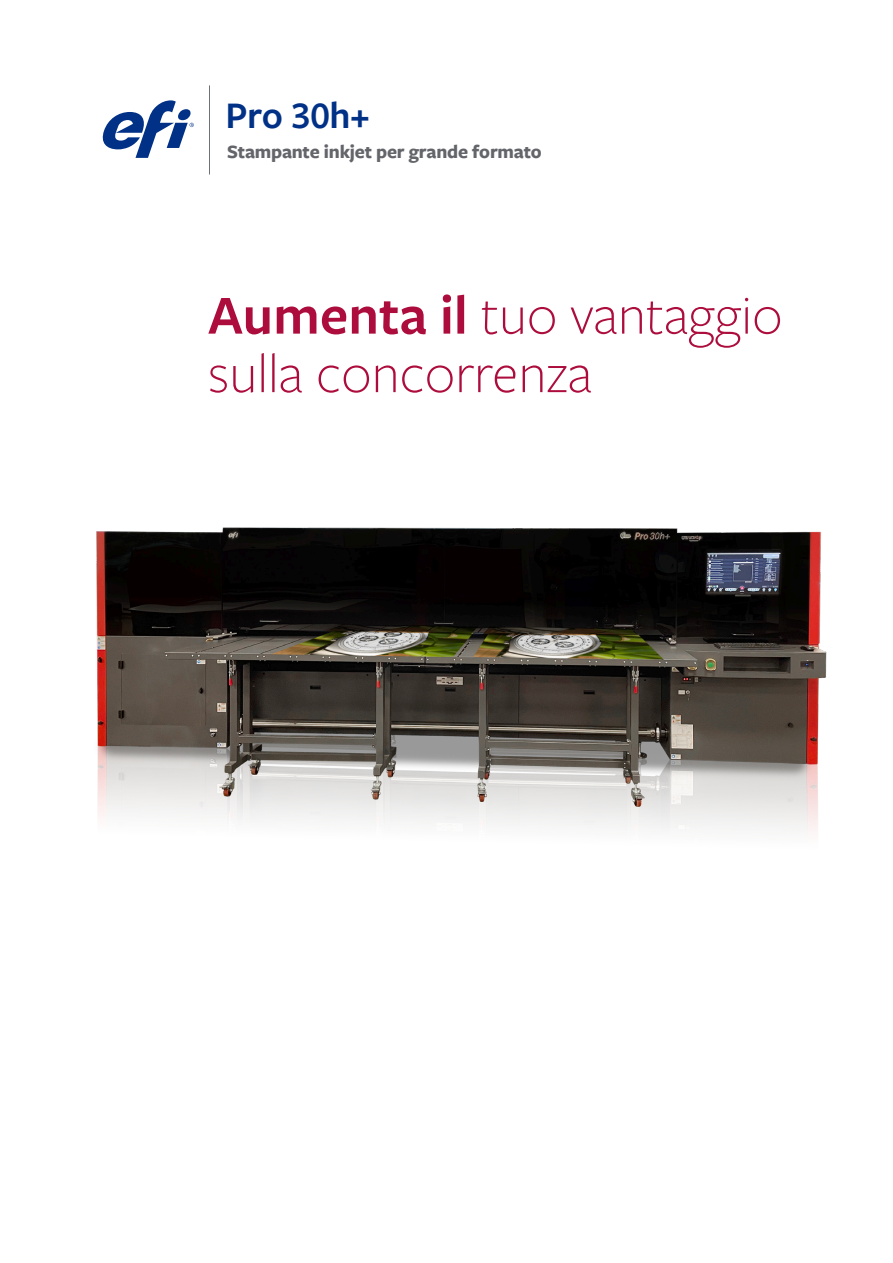
<style>
.page{position:relative;width:893px;height:1263px;background:#fff}
.page>*{position:absolute;margin:0;border:0;box-sizing:border-box;transform-origin:0 0}
.H1_34pt_1945_RED{font:300 57px/58.5px "Freight Sans Pro";color:#ad0d3d}
.t1{font:600 39px "Freight Sans Pro";letter-spacing:-.01em;color:#003186}
.t2{font:700 19.5px "Freight Sans Pro";letter-spacing:-.01em;color:#63656a}
.s1{font-weight:600}
</style>
<div class="page">
<svg style="left:103px;top:100px;width:91px;height:58px"></svg>
<hr style="left:209px;top:85px;width:1px;height:89px;background:#62656a">
<img style="left:96px;top:527px;width:731px;height:305px">
<p class="t1" style="left:226px;top:89px;width:146px">Pro 30h+</p>
<p class="t2" style="left:227px;top:138px;width:316px">Stampante inkjet per grande formato</p>
<p class="H1_34pt_1945_RED" style="left:208px;top:284px;width:576px"><span class="s1">Aumenta il</span> tuo vantaggio sulla concorrenza</p>
</div>
